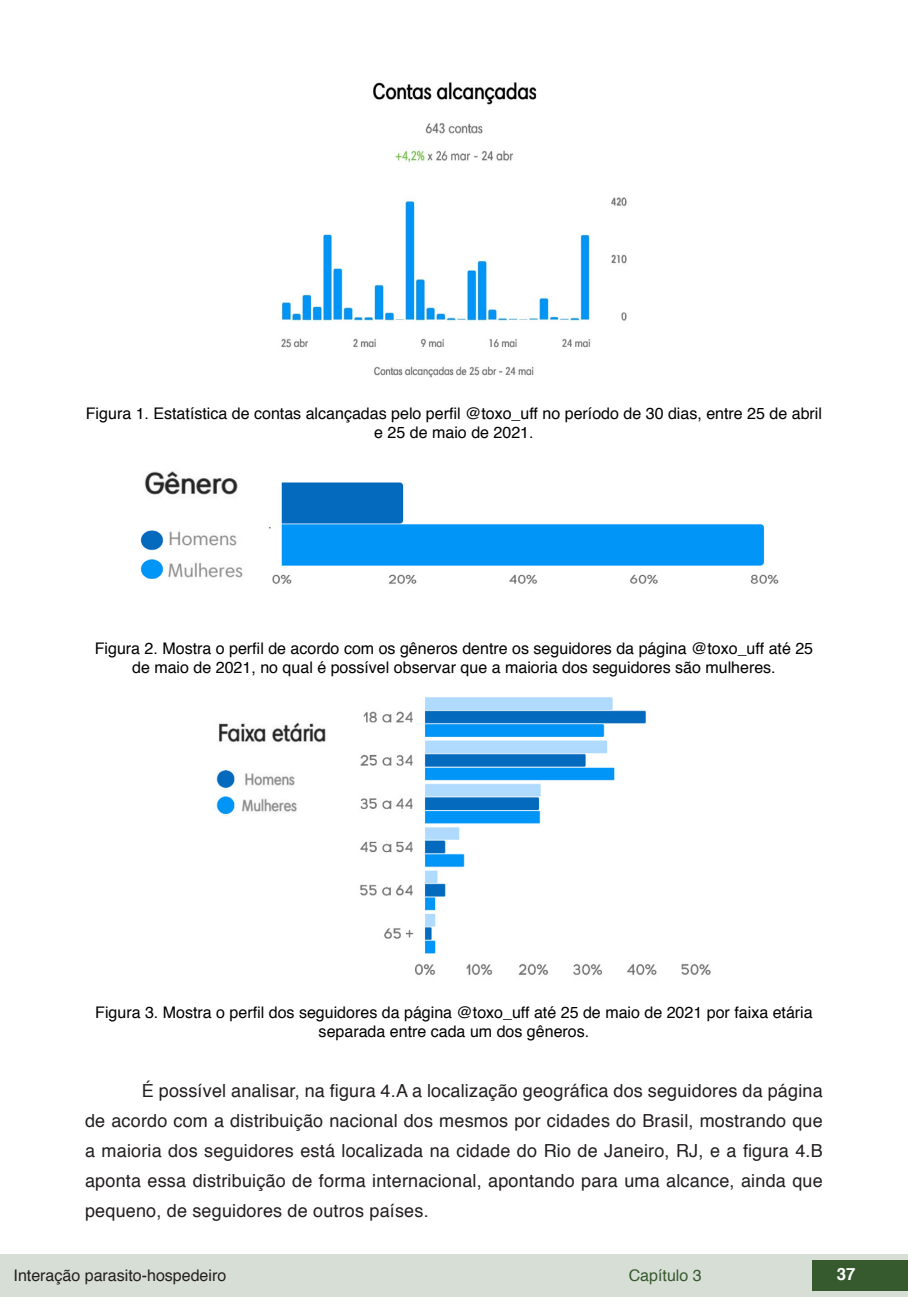
<style>
.page{position:relative;width:908px;height:1304px;background:#fff}
.page>*{position:absolute;margin:0;border:0;box-sizing:border-box;transform-origin:0 0}
.txt{font:18px/30px "Helvetica";letter-spacing:.01em;color:#231f20;text-align:justify}
.t1{font:700 16.8px "Helvetica";color:#fff}
.imagens_graf_tab{font:16px/19.2px "Helvetica";color:#000;text-align:center}
.t2{font:16px "Helvetica";color:#231f20}
.t3{font:16px "Helvetica";color:#36592e}
</style>
<div class="page">
<div style="left:0;top:1254px;width:906px;height:43px;background:#d7ded5"></div>
<div style="left:812px;top:1261px;width:95px;height:30px;background:#36592e"></div>
<img style="left:281px;top:82px;width:346px;height:296px">
<img style="left:140px;top:471px;width:639px;height:113px">
<img style="left:216px;top:697px;width:495px;height:278px">
<p class="imagens_graf_tab" style="left:86px;top:404px;width:737px">Figura 1. Estatística de contas alcançadas pelo perfil @toxo_uff no período de 30 dias, entre 25 de abril e 25 de maio de 2021.</p>
<p class="imagens_graf_tab" style="left:95px;top:639px;width:719px">Figura 2. Mostra o perfil de acordo com os gêneros dentre os seguidores da página @toxo_uff até 25 de maio de 2021, no qual é possível observar que a maioria dos seguidores são mulheres.</p>
<p class="imagens_graf_tab" style="left:95px;top:1003px;width:718px">Figura 3. Mostra o perfil dos seguidores da página @toxo_uff até 25 de maio de 2021 por faixa etária separada entre cada um dos gêneros.</p>
<p class="txt" style="left:85px;top:1077px;width:738px;text-indent:57px">É possível analisar, na figura 4.A a localização geográfica dos seguidores da página de acordo com a distribuição nacional dos mesmos por cidades do Brasil, mostrando que a maioria dos seguidores está localizada na cidade do Rio de Janeiro, RJ, e a figura 4.B aponta essa distribuição de forma internacional, apontando para uma alcance, ainda que pequeno, de seguidores de outros países.</p>
<p class="t2" style="left:14px;top:1263px;width:214px">Interação parasito-hospedeiro</p>
<p class="t3" style="left:628px;top:1263px;width:74px">Capítulo 3</p>
<p class="t1" style="left:836px;top:1261px;width:20px">37</p>
</div>
